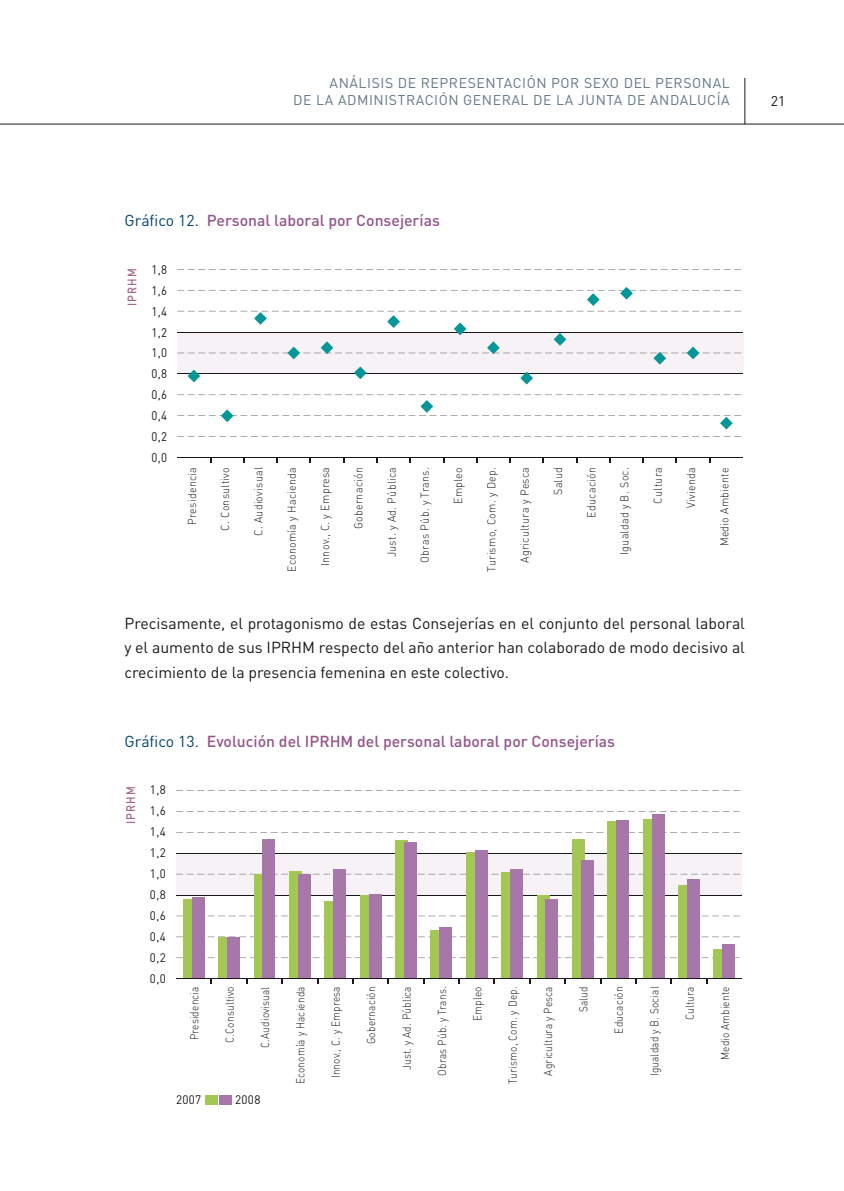
<style>
.page{position:relative;width:844px;height:1191px;background:#fff}
.page>*{position:absolute;margin:0;border:0;box-sizing:border-box;transform-origin:0 0}
.Texto_común{font:15.75px/24.5px "DIN";color:#1a171c;text-align:justify}
.Cabecera_Graficos{font:500 15.75px "DIN";color:#94568b}
.t1{font:14px/16.8px "DIN";letter-spacing:.04em;color:#617784;text-align:right}
.t2{font:14px "DIN";color:#1a171c}
.t3{font:12.42px "DIN";color:#1a171c;scale:.91 1}
.t4{font:12.25px "DIN";letter-spacing:.03em;color:#1a171c;scale:.95 1}
.t5{font:500 12.25px "DIN";letter-spacing:.1em;color:#a76390;scale:.88 1}
.t6{font:11.38px "DIN Light Alternate";letter-spacing:.02em;color:#1a171c;scale:.93 1}
.t7{font:11.38px "DIN Light Alternate";letter-spacing:.02em;color:#1a171c;scale:.88 1}
.s1{font-weight:400;color:#00446b}
</style>
<div class="page">
<hr style="left:744px;top:78px;width:1px;height:46px;background:#1a171c">
<hr style="left:0;top:124px;width:843px;height:1px;background:#1a171c">
<svg style="left:177px;top:436px;width:564px;height:1px"></svg>
<hr style="left:177px;top:374px;width:565px;height:1px;background:#1a171c">
<hr style="left:177px;top:332px;width:565px;height:1px;background:#1a171c">
<svg style="left:177px;top:269px;width:564px;height:1px"></svg>
<svg style="left:177px;top:287px;width:564px;height:97px"></svg>
<svg style="left:177px;top:395px;width:564px;height:34px"></svg>
<hr style="left:177px;top:457px;width:565px;height:1px;background:#1a171c">
<svg style="left:210px;top:458px;width:501px;height:5px"></svg>
<div style="left:176px;top:853px;width:565px;height:42px;background:#f6f2f5"></div>
<div style="left:219px;top:1095px;width:13px;height:9px;background:#a777a9"></div>
<div style="left:205px;top:1095px;width:13px;height:9px;background:#a3c753"></div>
<svg style="left:176px;top:957px;width:563px;height:1px"></svg>
<svg style="left:176px;top:936px;width:563px;height:1px"></svg>
<svg style="left:176px;top:915px;width:563px;height:1px"></svg>
<hr style="left:176px;top:894px;width:565px;height:1px;background:#1a171c">
<svg style="left:176px;top:874px;width:563px;height:1px"></svg>
<hr style="left:176px;top:853px;width:565px;height:1px;background:#1a171c">
<svg style="left:176px;top:832px;width:563px;height:1px"></svg>
<svg style="left:176px;top:811px;width:563px;height:1px"></svg>
<svg style="left:176px;top:790px;width:563px;height:1px"></svg>
<div style="left:183px;top:899px;width:13px;height:79px;background:#a3c753"></div>
<div style="left:218px;top:937px;width:13px;height:41px;background:#a3c753"></div>
<div style="left:254px;top:874px;width:12px;height:104px;background:#a3c753"></div>
<div style="left:289px;top:871px;width:13px;height:107px;background:#a3c753"></div>
<div style="left:324px;top:901px;width:13px;height:77px;background:#a3c753"></div>
<div style="left:360px;top:895px;width:12px;height:83px;background:#a3c753"></div>
<div style="left:395px;top:840px;width:13px;height:138px;background:#a3c753"></div>
<div style="left:430px;top:930px;width:13px;height:48px;background:#a3c753"></div>
<div style="left:466px;top:852px;width:12px;height:126px;background:#a3c753"></div>
<div style="left:501px;top:872px;width:13px;height:106px;background:#a3c753"></div>
<div style="left:536px;top:895px;width:13px;height:83px;background:#a3c753"></div>
<div style="left:572px;top:839px;width:12px;height:139px;background:#a3c753"></div>
<div style="left:607px;top:821px;width:13px;height:157px;background:#a3c753"></div>
<div style="left:642px;top:819px;width:13px;height:159px;background:#a3c753"></div>
<div style="left:678px;top:885px;width:12px;height:93px;background:#a3c753"></div>
<div style="left:713px;top:949px;width:13px;height:29px;background:#a3c753"></div>
<svg style="left:210px;top:979px;width:498px;height:4px"></svg>
<div style="left:192px;top:897px;width:12px;height:81px;background:#a777a9"></div>
<div style="left:227px;top:937px;width:13px;height:41px;background:#a777a9"></div>
<div style="left:262px;top:839px;width:13px;height:139px;background:#a777a9"></div>
<div style="left:298px;top:874px;width:12px;height:104px;background:#a777a9"></div>
<div style="left:333px;top:869px;width:13px;height:109px;background:#a777a9"></div>
<div style="left:368px;top:894px;width:13px;height:84px;background:#a777a9"></div>
<div style="left:404px;top:842px;width:12px;height:136px;background:#a777a9"></div>
<div style="left:439px;top:927px;width:13px;height:51px;background:#a777a9"></div>
<div style="left:474px;top:850px;width:13px;height:128px;background:#a777a9"></div>
<div style="left:510px;top:869px;width:12px;height:109px;background:#a777a9"></div>
<div style="left:545px;top:899px;width:13px;height:79px;background:#a777a9"></div>
<div style="left:580px;top:860px;width:13px;height:118px;background:#a777a9"></div>
<div style="left:616px;top:820px;width:13px;height:158px;background:#a777a9"></div>
<div style="left:651px;top:814px;width:13px;height:164px;background:#a777a9"></div>
<div style="left:686px;top:879px;width:13px;height:99px;background:#a777a9"></div>
<div style="left:722px;top:944px;width:13px;height:34px;background:#a777a9"></div>
<hr style="left:176px;top:978px;width:565px;height:1px;background:#1a171c">
<p class="t1" style="left:293px;top:74px;width:438px">ANÁLISIS DE REPRESENTACIÓN POR SEXO DEL PERSONAL<br>DE LA ADMINISTRACIÓN GENERAL DE LA JUNTA DE ANDALUCÍA</p>
<p class="t2" style="left:770px;top:92px;width:16px">21</p>
<p class="Cabecera_Graficos" style="left:124px;top:211px;width:317px"><span class="s1">Gráfico 12.</span> Personal laboral por Consejerías</p>
<p class="t5" style="left:124px;top:306px;width:44px;rotate:-90deg">IPRHM</p>
<p class="t3" style="left:151px;top:261px;width:19px">1,8</p>
<p class="t3" style="left:151px;top:282px;width:19px">1,6</p>
<p class="t3" style="left:151px;top:303px;width:19px">1,4</p>
<p class="t3" style="left:151px;top:324px;width:19px">1,2</p>
<p class="t3" style="left:151px;top:345px;width:19px">1,0</p>
<p class="t3" style="left:151px;top:366px;width:19px">0,8</p>
<p class="t3" style="left:151px;top:387px;width:19px">0,6</p>
<p class="t3" style="left:151px;top:408px;width:19px">0,4</p>
<p class="t3" style="left:151px;top:429px;width:19px">0,2</p>
<p class="t3" style="left:151px;top:450px;width:19px">0,0</p>
<p class="t6" style="left:185px;top:525px;width:63px;rotate:-90deg">Presidencia</p>
<p class="t6" style="left:218px;top:531px;width:70px;rotate:-90deg">C. Consultivo</p>
<p class="t6" style="left:251px;top:536px;width:75px;rotate:-90deg">C. Audiovisual</p>
<p class="t6" style="left:285px;top:572px;width:114px;rotate:-90deg">Economía y Hacienda</p>
<p class="t6" style="left:318px;top:566px;width:108px;rotate:-90deg">Innov., C. y Empresa</p>
<p class="t6" style="left:351px;top:529px;width:68px;rotate:-90deg">Gobernación</p>
<p class="t6" style="left:384px;top:557px;width:98px;rotate:-90deg">Just. y Ad. Pública</p>
<p class="t6" style="left:418px;top:563px;width:104px;rotate:-90deg">Obras Púb. y Trans.</p>
<p class="t6" style="left:451px;top:504px;width:41px;rotate:-90deg">Empleo</p>
<p class="t6" style="left:484px;top:571px;width:114px;rotate:-90deg">Turismo, Com. y Dep.</p>
<p class="t6" style="left:517px;top:563px;width:104px;rotate:-90deg">Agricultura y Pesca</p>
<p class="t6" style="left:551px;top:495px;width:31px;rotate:-90deg">Salud</p>
<p class="t6" style="left:584px;top:517px;width:56px;rotate:-90deg">Educación</p>
<p class="t6" style="left:617px;top:555px;width:96px;rotate:-90deg">Igualdad y B. Soc.</p>
<p class="t6" style="left:650px;top:503px;width:40px;rotate:-90deg">Cultura</p>
<p class="t6" style="left:684px;top:507px;width:45px;rotate:-90deg">Vivienda</p>
<p class="t6" style="left:717px;top:546px;width:86px;rotate:-90deg">Medio Ambiente</p>
<p class="Texto_común" style="left:124px;top:610px;width:622px">Precisamente, el protagonismo de estas Consejerías en el conjunto del personal laboral y el aumento de sus IPRHM respecto del año anterior han colaborado de modo decisivo al crecimiento de la presencia femenina en este colectivo.</p>
<p class="Cabecera_Graficos" style="left:124px;top:731px;width:492px"><span class="s1">Gráfico 13.</span> Evolución del IPRHM del personal laboral por Consejerías</p>
<p class="t5" style="left:123px;top:824px;width:44px;rotate:-90deg">IPRHM</p>
<p class="t4" style="left:150px;top:782px;width:18px">1,8</p>
<p class="t4" style="left:150px;top:803px;width:18px">1,6</p>
<p class="t4" style="left:150px;top:824px;width:18px">1,4</p>
<p class="t4" style="left:150px;top:845px;width:18px">1,2</p>
<p class="t4" style="left:150px;top:866px;width:18px">1,0</p>
<p class="t4" style="left:150px;top:887px;width:18px">0,8</p>
<p class="t4" style="left:150px;top:908px;width:18px">0,6</p>
<p class="t4" style="left:150px;top:929px;width:18px">0,4</p>
<p class="t4" style="left:150px;top:950px;width:18px">0,2</p>
<p class="t4" style="left:150px;top:971px;width:18px">0,0</p>
<p class="t7" style="left:187px;top:1040px;width:62px;rotate:-90deg">Presidencia</p>
<p class="t7" style="left:222px;top:1042px;width:65px;rotate:-90deg">C.Consultivo</p>
<p class="t7" style="left:258px;top:1047px;width:71px;rotate:-90deg">C.Audiovisual</p>
<p class="t7" style="left:293px;top:1084px;width:112px;rotate:-90deg">Economía y Hacienda</p>
<p class="t7" style="left:329px;top:1078px;width:106px;rotate:-90deg">Innov., C. y Empresa</p>
<p class="t7" style="left:364px;top:1044px;width:67px;rotate:-90deg">Gobernación</p>
<p class="t7" style="left:399px;top:1070px;width:97px;rotate:-90deg">Just. y Ad. Pública</p>
<p class="t7" style="left:435px;top:1075px;width:102px;rotate:-90deg">Obras Púb. y Trans.</p>
<p class="t7" style="left:470px;top:1021px;width:40px;rotate:-90deg">Empleo</p>
<p class="t7" style="left:505px;top:1083px;width:112px;rotate:-90deg">Turismo, Com. y Dep.</p>
<p class="t7" style="left:541px;top:1075px;width:103px;rotate:-90deg">Agricultura y Pesca</p>
<p class="t7" style="left:576px;top:1012px;width:31px;rotate:-90deg">Salud</p>
<p class="t7" style="left:611px;top:1033px;width:55px;rotate:-90deg">Educación</p>
<p class="t7" style="left:647px;top:1076px;width:103px;rotate:-90deg">Igualdad y B. Social</p>
<p class="t7" style="left:682px;top:1020px;width:40px;rotate:-90deg">Cultura</p>
<p class="t7" style="left:717px;top:1060px;width:85px;rotate:-90deg">Medio Ambiente</p>
<p class="t4" style="left:176px;top:1091px;width:28px">2007</p>
<p class="t4" style="left:235px;top:1091px;width:28px">2008</p>
</div>
